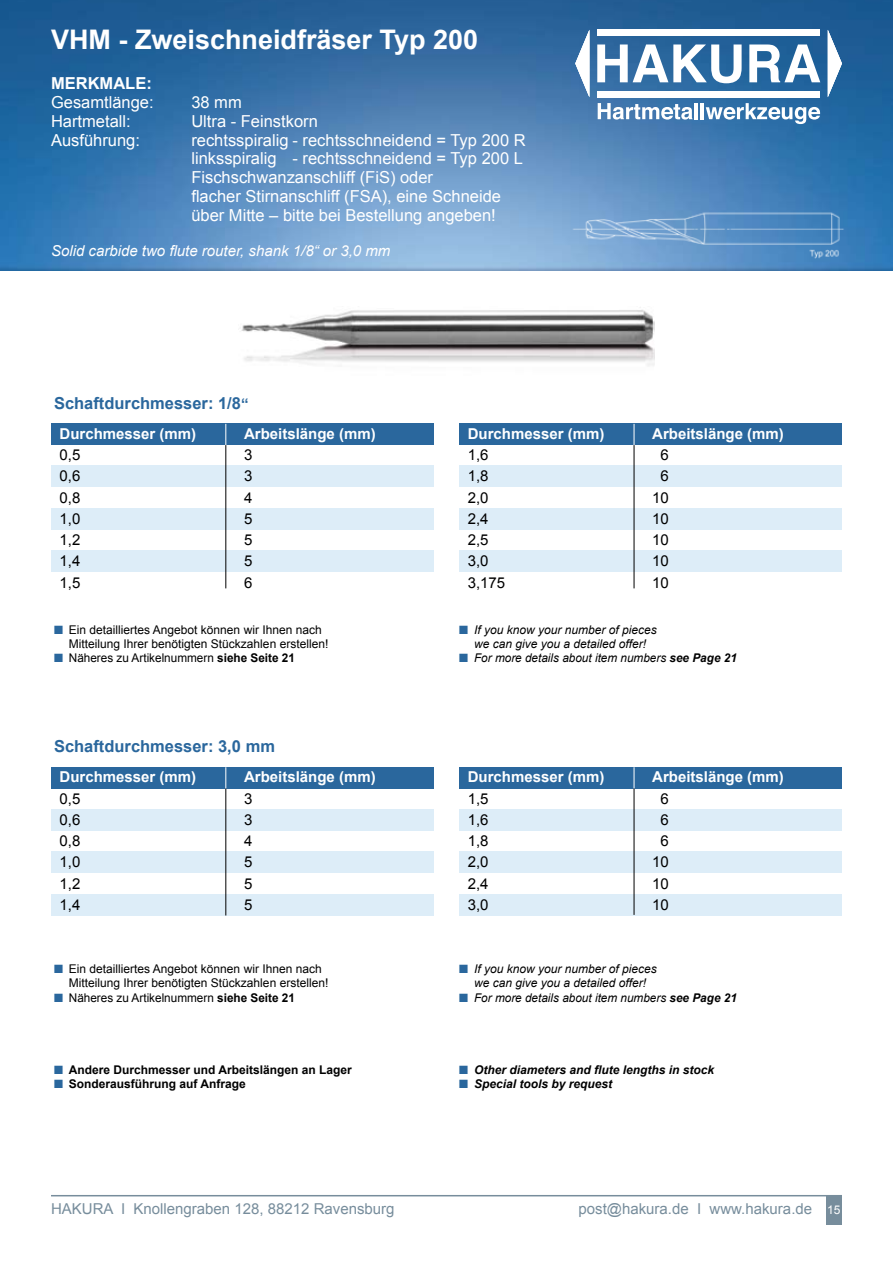
<style>
.page{position:relative;width:893px;height:1263px;background:#fff}
.page>*{position:absolute;margin:0;border:0;box-sizing:border-box;transform-origin:0 0}
.t1{font:700 27px "Arial";color:#fff}
.t2{font:16.5px/18.8px "Arial";color:#fff}
.t3{font:700 16.5px "Arial";color:#2a679d}
.t4{font:700 16.5px "Arial";color:#fff}
.t5{font:700 15px "Arial";color:#fff}
.t6{font:15px "Arial";color:#000}
.t7{font:15px "Arial";color:#778d9c}
.t8{font:italic 15px "Arial";color:#fff}
.t9{font:12px/14.4px "Arial";color:#000}
.t10{font:italic 12px/14.4px "Arial";color:#000;text-align:center}
.t11{font:700 12px "Arial";color:#000}
.t12{font:italic 700 12px "Arial";color:#000}
.s1{font-size:15px}
.s2{color:#2a679d}
.s3{font-weight:700}
.s4{font-size:12px;color:#fff}
</style>
<div class="page">
<img style="left:0;top:0;width:893px;height:270px">
<div style="left:597px;top:30px;width:223px;height:6px;background:#fff"></div>
<div style="left:597px;top:91px;width:223px;height:6px;background:#fff"></div>
<svg style="left:828px;top:30px;width:14px;height:67px"></svg>
<svg style="left:575px;top:30px;width:14px;height:67px"></svg>
<svg style="left:597px;top:44px;width:145px;height:39px"></svg>
<svg style="left:749px;top:44px;width:71px;height:38px"></svg>
<svg style="left:598px;top:103px;width:94px;height:17px"></svg>
<hr style="left:695px;top:103px;width:3px;height:16px;background:#fff">
<hr style="left:701px;top:103px;width:3px;height:16px;background:#fff">
<svg style="left:706px;top:103px;width:114px;height:21px"></svg>
<img style="left:565px;top:205px;width:302px;height:55px">
<img style="left:241px;top:307px;width:413px;height:59px">
<div style="left:51px;top:424px;width:383px;height:21px;background:#2a679d"></div>
<div style="left:51px;top:767px;width:383px;height:21px;background:#2a679d"></div>
<div style="left:459px;top:424px;width:383px;height:21px;background:#2a679d"></div>
<div style="left:459px;top:767px;width:383px;height:21px;background:#2a679d"></div>
<div style="left:51px;top:466px;width:383px;height:21px;background:#ddedf8"></div>
<div style="left:51px;top:809px;width:383px;height:21px;background:#ddedf8"></div>
<div style="left:459px;top:466px;width:383px;height:21px;background:#ddedf8"></div>
<div style="left:459px;top:809px;width:383px;height:21px;background:#ddedf8"></div>
<div style="left:51px;top:508px;width:383px;height:21px;background:#ddedf8"></div>
<div style="left:51px;top:851px;width:383px;height:22px;background:#ddedf8"></div>
<div style="left:459px;top:508px;width:383px;height:21px;background:#ddedf8"></div>
<div style="left:459px;top:851px;width:383px;height:22px;background:#ddedf8"></div>
<div style="left:51px;top:551px;width:383px;height:21px;background:#ddedf8"></div>
<div style="left:51px;top:894px;width:383px;height:21px;background:#ddedf8"></div>
<div style="left:459px;top:551px;width:383px;height:21px;background:#ddedf8"></div>
<div style="left:459px;top:894px;width:383px;height:21px;background:#ddedf8"></div>
<hr style="left:225px;top:445px;width:1px;height:143px;background:#000">
<hr style="left:225px;top:788px;width:1px;height:127px;background:#000">
<hr style="left:634px;top:445px;width:1px;height:143px;background:#000">
<hr style="left:634px;top:788px;width:1px;height:127px;background:#000">
<svg style="left:225px;top:424px;width:1px;height:21px"></svg>
<svg style="left:225px;top:767px;width:1px;height:21px"></svg>
<svg style="left:634px;top:424px;width:1px;height:21px"></svg>
<svg style="left:634px;top:767px;width:1px;height:21px"></svg>
<hr style="left:51px;top:1195px;width:791px;height:1px;background:#778d9c">
<div style="left:826px;top:1195px;width:16px;height:30px;background:#778d9c"></div>
<h1 class="t1" style="left:51px;top:22px;width:429px">VHM - Zweischneidfräser Typ 200</h1>
<h2 class="t4" style="left:51px;top:73px;width:102px">MERKMALE:</h2>
<h2 class="t2" style="left:51px;top:93px;width:104px">Gesamtlänge:</h2>
<h2 class="t2" style="left:191px;top:93px;width:52px">38 mm</h2>
<h2 class="t2" style="left:51px;top:112px;width:81px">Hartmetall:</h2>
<h2 class="t2" style="left:191px;top:112px;width:128px">Ultra - Feinstkorn</h2>
<h2 class="t2" style="left:51px;top:131px;width:90px">Ausführung:</h2>
<h2 class="t2" style="left:191px;top:131px;width:336px">rechtsspiralig - rechtsschneidend = Typ 200 R linksspiralig - rechtsschneidend = Typ 200 L Fischschwanzanschliff (FiS) oder<br>flacher Stirnanschliff (FSA), eine Schneide über Mitte – bitte bei Bestellung angeben!</h2>
<p class="t8" style="left:51px;top:241px;width:341px">Solid carbide two flute router, shank 1/8“ or 3,0 mm</p>
<h2 class="t3" style="left:54px;top:392px;width:196px">Schaftdurchmesser: 1/8<span class="s1">“</span></h2>
<p class="t5" style="left:60px;top:424px;width:138px">Durchmesser (mm)</p>
<p class="t5" style="left:244px;top:424px;width:133px">Arbeitslänge (mm)</p>
<p class="t6" style="left:60px;top:445px;width:22px">0,5</p>
<p class="t6" style="left:244px;top:445px;width:10px">3</p>
<p class="t6" style="left:60px;top:466px;width:22px">0,6</p>
<p class="t6" style="left:244px;top:466px;width:10px">3</p>
<p class="t6" style="left:60px;top:488px;width:22px">0,8</p>
<p class="t6" style="left:244px;top:488px;width:10px">4</p>
<p class="t6" style="left:60px;top:509px;width:22px">1,0</p>
<p class="t6" style="left:244px;top:509px;width:10px">5</p>
<p class="t6" style="left:60px;top:530px;width:22px">1,2</p>
<p class="t6" style="left:244px;top:530px;width:10px">5</p>
<p class="t6" style="left:60px;top:551px;width:22px">1,4</p>
<p class="t6" style="left:244px;top:551px;width:10px">5</p>
<p class="t6" style="left:60px;top:573px;width:22px">1,5</p>
<p class="t6" style="left:244px;top:573px;width:10px">6</p>
<p class="t9" style="left:69px;top:622px;width:261px;text-indent:-15px"><span class="s2">■</span> Ein detailliertes Angebot können wir Ihnen nach<br>Mitteilung Ihrer benötigten Stückzahlen erstellen!</p>
<p class="t9" style="left:54px;top:651px;width:243px"><span class="s2">■</span> Näheres zu Artikelnummern <span class="s3">siehe Seite 21</span></p>
<h2 class="t3" style="left:54px;top:735px;width:222px">Schaftdurchmesser: 3,0 mm</h2>
<p class="t5" style="left:60px;top:767px;width:138px">Durchmesser (mm)</p>
<p class="t5" style="left:244px;top:767px;width:133px">Arbeitslänge (mm)</p>
<p class="t6" style="left:60px;top:788px;width:22px">0,5</p>
<p class="t6" style="left:244px;top:788px;width:10px">3</p>
<p class="t6" style="left:60px;top:810px;width:22px">0,6</p>
<p class="t6" style="left:244px;top:810px;width:10px">3</p>
<p class="t6" style="left:60px;top:831px;width:22px">0,8</p>
<p class="t6" style="left:244px;top:831px;width:10px">4</p>
<p class="t6" style="left:60px;top:852px;width:22px">1,0</p>
<p class="t6" style="left:244px;top:852px;width:10px">5</p>
<p class="t6" style="left:60px;top:873px;width:22px">1,2</p>
<p class="t6" style="left:244px;top:873px;width:10px">5</p>
<p class="t6" style="left:60px;top:895px;width:22px">1,4</p>
<p class="t6" style="left:244px;top:895px;width:10px">5</p>
<p class="t9" style="left:69px;top:962px;width:261px;text-indent:-15px"><span class="s2">■</span> Ein detailliertes Angebot können wir Ihnen nach<br>Mitteilung Ihrer benötigten Stückzahlen erstellen!</p>
<p class="t9" style="left:54px;top:990px;width:243px"><span class="s2">■</span> Näheres zu Artikelnummern <span class="s3">siehe Seite 21</span></p>
<p class="t11" style="left:54px;top:1062px;width:299px"><span class="s2">■</span> Andere Durchmesser und Arbeitslängen an Lager</p>
<p class="t11" style="left:54px;top:1076px;width:193px"><span class="s2">■</span> Sonderausführung auf Anfrage</p>
<p class="t5" style="left:468px;top:424px;width:138px">Durchmesser (mm)</p>
<p class="t5" style="left:652px;top:424px;width:133px">Arbeitslänge (mm)</p>
<p class="t6" style="left:468px;top:445px;width:22px">1,6</p>
<p class="t6" style="left:661px;top:445px;width:10px">6</p>
<p class="t6" style="left:468px;top:466px;width:22px">1,8</p>
<p class="t6" style="left:661px;top:466px;width:10px">6</p>
<p class="t6" style="left:468px;top:488px;width:22px">2,0</p>
<p class="t6" style="left:652px;top:488px;width:18px">10</p>
<p class="t6" style="left:468px;top:509px;width:22px">2,4</p>
<p class="t6" style="left:652px;top:509px;width:18px">10</p>
<p class="t6" style="left:468px;top:530px;width:22px">2,5</p>
<p class="t6" style="left:652px;top:530px;width:18px">10</p>
<p class="t6" style="left:468px;top:551px;width:22px">3,0</p>
<p class="t6" style="left:652px;top:551px;width:18px">10</p>
<p class="t6" style="left:468px;top:573px;width:39px">3,175</p>
<p class="t6" style="left:652px;top:573px;width:18px">10</p>
<p class="t10" style="left:459px;top:622px;width:199px"><span class="s2">■</span> If you know your number of pieces we can give you a detailed offer!</p>
<p class="t10" style="left:459px;top:651px;width:279px"><span class="s2">■</span> For more details about item numbers <span class="s3">see Page 21</span></p>
<p class="t5" style="left:468px;top:767px;width:138px">Durchmesser (mm)</p>
<p class="t5" style="left:652px;top:767px;width:133px">Arbeitslänge (mm)</p>
<p class="t6" style="left:468px;top:788px;width:22px">1,5</p>
<p class="t6" style="left:661px;top:788px;width:10px">6</p>
<p class="t6" style="left:468px;top:810px;width:22px">1,6</p>
<p class="t6" style="left:661px;top:810px;width:10px">6</p>
<p class="t6" style="left:468px;top:831px;width:22px">1,8</p>
<p class="t6" style="left:661px;top:831px;width:10px">6</p>
<p class="t6" style="left:468px;top:852px;width:22px">2,0</p>
<p class="t6" style="left:652px;top:852px;width:18px">10</p>
<p class="t6" style="left:468px;top:873px;width:22px">2,4</p>
<p class="t6" style="left:652px;top:873px;width:18px">10</p>
<p class="t6" style="left:468px;top:895px;width:22px">3,0</p>
<p class="t6" style="left:652px;top:895px;width:18px">10</p>
<p class="t10" style="left:459px;top:962px;width:199px"><span class="s2">■</span> If you know your number of pieces we can give you a detailed offer!</p>
<p class="t10" style="left:459px;top:990px;width:279px"><span class="s2">■</span> For more details about item numbers <span class="s3">see Page 21</span></p>
<p class="t12" style="left:459px;top:1062px;width:256px"><span class="s2">■</span> Other diameters and flute lengths in stock</p>
<p class="t12" style="left:459px;top:1076px;width:154px"><span class="s2">■</span> Special tools by request</p>
<p class="t7" style="left:51px;top:1199px;width:345px">HAKURA I Knollengraben 128, 88212 Ravensburg</p>
<p class="t7" style="left:578px;top:1199px;width:264px">post@hakura.de I www.hakura.de <span class="s4">15</span></p>
</div>
